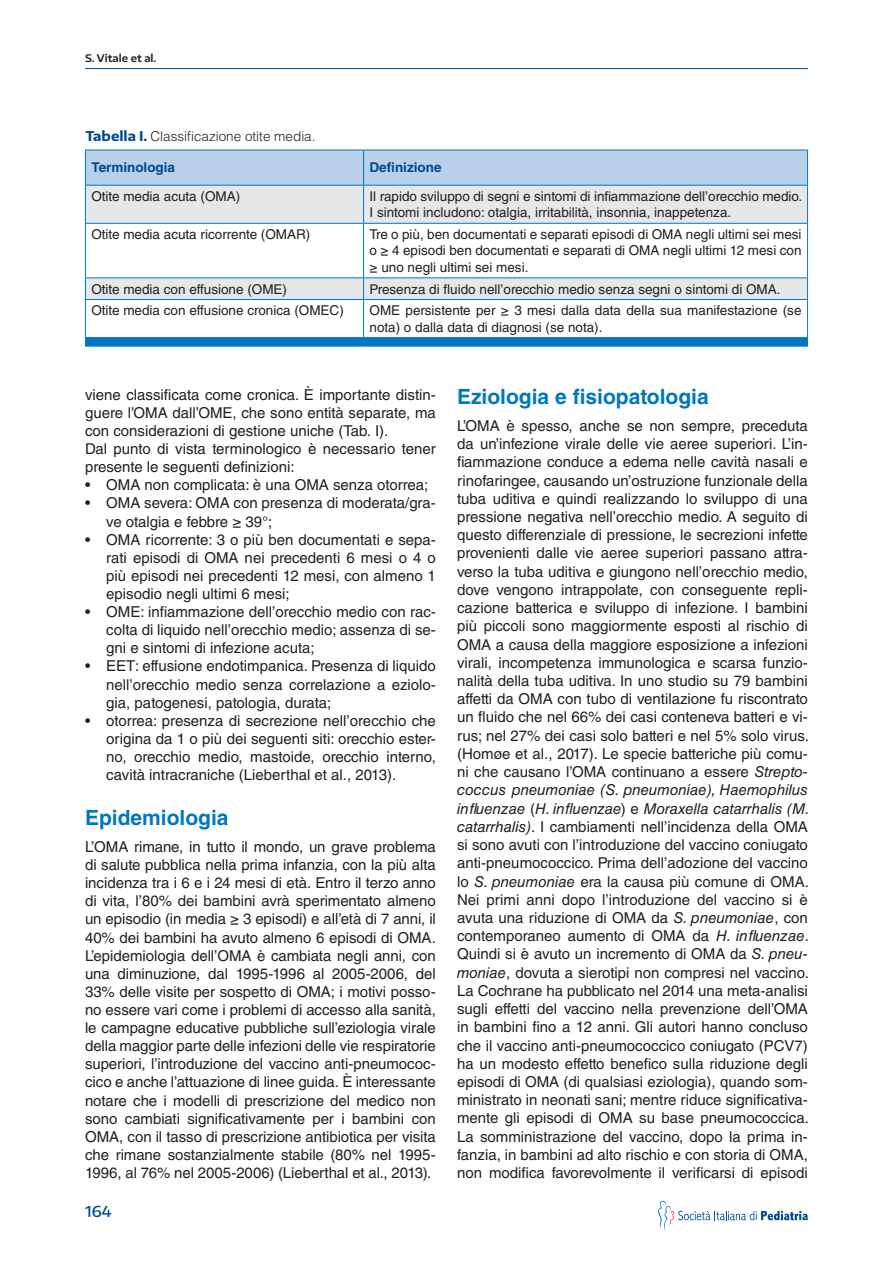
<style>
.page{position:relative;width:893px;height:1263px;background:#fff}
.page>*{position:absolute;margin:0;border:0;box-sizing:border-box;transform-origin:0 0}
.t1{font:700 21px "Helvetica LT Std";color:#0077c0}
.t2{font:15px/18.3px "Helvetica LT Std";color:#231f20;text-align:justify}
.t3{font:500 15px "Encode Sans Wide";color:#014990}
.t4{font:13.5px/16.5px "Helvetica LT Std";color:#231f20}
.t5{font:300 13.5px "Helvetica LT Std";color:#231f20}
.t6{font:700 13.5px "Helvetica LT Std";color:#014990}
.t7{font:600 10.5px "Encode Sans Wide";color:#231f20}
.s1{font-family:"Encode Sans Wide";font-weight:700;color:#014990}
.s2{font-style:italic}
</style>
<div class="page">
<hr style="left:85px;top:68px;width:723px;height:1px;background:#014990">
<svg style="left:658px;top:1201px;width:150px;height:30px"></svg>
<div style="left:86px;top:151px;width:721px;height:34px;background:#b9cfea"></div>
<div style="left:86px;top:186px;width:721px;height:37px;background:#e6e7e9"></div>
<svg style="left:86px;top:224px;width:721px;height:113px"></svg>
<hr style="left:363px;top:150px;width:1px;height:35px;background:#0077c0">
<hr style="left:363px;top:186px;width:1px;height:37px;background:#0077c0">
<hr style="left:85px;top:223px;width:279px;height:1px;background:#0077c0">
<hr style="left:364px;top:223px;width:444px;height:1px;background:#0077c0">
<hr style="left:363px;top:224px;width:1px;height:53px;background:#0077c0">
<hr style="left:85px;top:277px;width:279px;height:1px;background:#0077c0">
<hr style="left:364px;top:277px;width:444px;height:1px;background:#0077c0">
<svg style="left:363px;top:278px;width:1px;height:21px"></svg>
<hr style="left:85px;top:299px;width:279px;height:1px;background:#0077c0">
<hr style="left:364px;top:299px;width:444px;height:1px;background:#0077c0">
<hr style="left:363px;top:300px;width:1px;height:37px;background:#0077c0">
<hr style="left:85px;top:337px;width:279px;height:1px;background:#0077c0">
<hr style="left:364px;top:337px;width:444px;height:1px;background:#0077c0">
<div style="left:85px;top:338px;width:723px;height:8px;background:#0077c0"></div>
<hr style="left:85px;top:346px;width:279px;height:1px;background:#0077c0">
<hr style="left:364px;top:346px;width:444px;height:1px;background:#0077c0">
<hr style="left:85px;top:186px;width:1px;height:37px;background:#0077c0">
<hr style="left:807px;top:186px;width:1px;height:37px;background:#0077c0">
<hr style="left:85px;top:224px;width:1px;height:53px;background:#0077c0">
<hr style="left:807px;top:224px;width:1px;height:53px;background:#0077c0">
<svg style="left:85px;top:278px;width:1px;height:21px"></svg>
<svg style="left:807px;top:278px;width:1px;height:21px"></svg>
<hr style="left:85px;top:300px;width:1px;height:37px;background:#0077c0">
<hr style="left:807px;top:300px;width:1px;height:37px;background:#0077c0">
<hr style="left:85px;top:150px;width:279px;height:1px;background:#0077c0">
<hr style="left:85px;top:150px;width:1px;height:35px;background:#0077c0">
<hr style="left:364px;top:150px;width:444px;height:1px;background:#0077c0">
<hr style="left:807px;top:150px;width:1px;height:35px;background:#0077c0">
<hr style="left:85px;top:185px;width:279px;height:1px;background:#0077c0">
<hr style="left:364px;top:185px;width:444px;height:1px;background:#0077c0">
<p class="t7" style="left:85px;top:51px;width:73px">S. Vitale et al.</p>
<p class="t5" style="left:85px;top:128px;width:232px"><span class="s1">Tabella I.</span> Classificazione otite media.</p>
<p class="t6" style="left:91px;top:159px;width:85px">Terminologia</p>
<p class="t6" style="left:369px;top:159px;width:74px">Definizione</p>
<p class="t4" style="left:91px;top:188px;width:150px">Otite media acuta (OMA)</p>
<p class="t4" style="left:369px;top:188px;width:434px">Il rapido sviluppo di segni e sintomi di infiammazione dell’orecchio medio.<br>I sintomi includono: otalgia, irritabilità, insonnia, inappetenza.</p>
<p class="t4" style="left:91px;top:226px;width:221px">Otite media acuta ricorrente (OMAR)</p>
<p class="t4" style="left:369px;top:226px;width:434px;text-align:justify">Tre o più, ben documentati e separati episodi di OMA negli ultimi sei mesi o ≥ 4 episodi ben documentati e separati di OMA negli ultimi 12 mesi con ≥ uno negli ultimi sei mesi.</p>
<p class="t4" style="left:91px;top:280px;width:197px">Otite media con effusione (OME)</p>
<p class="t4" style="left:369px;top:280px;width:413px">Presenza di fluido nell’orecchio medio senza segni o sintomi di OMA.</p>
<p class="t4" style="left:91px;top:302px;width:254px">Otite media con effusione cronica (OMEC)</p>
<p class="t4" style="left:369px;top:302px;width:434px">OME persistente per ≥ 3 mesi dalla data della sua manifestazione (se nota) o dalla data di diagnosi (se nota).</p>
<p class="t2" style="left:85px;top:385px;width:352px;text-align:left">viene classificata come cronica. È importante distin&shy;guere l’OMA dall’OME, che sono entità separate, ma con considerazioni di gestione uniche (Tab. I).<br>Dal punto di vista terminologico è necessario tener presente le seguenti definizioni:</p>
<p class="t2" style="left:85px;top:476px;width:345px">• OMA non complicata: è una OMA senza otorrea;</p>
<p class="t2" style="left:106px;top:494px;width:331px;text-indent:-21px">• OMA severa: OMA con presenza di moderata/gra&shy;ve otalgia e febbre ≥ 39°;</p>
<p class="t2" style="left:106px;top:530px;width:331px;text-indent:-21px">• OMA ricorrente: 3 o più ben documentati e sepa&shy;rati episodi di OMA nei precedenti 6 mesi o 4 o più episodi nei precedenti 12 mesi, con almeno 1 episodio negli ultimi 6 mesi;</p>
<p class="t2" style="left:106px;top:603px;width:331px;text-indent:-21px">• OME: infiammazione dell’orecchio medio con rac&shy;colta di liquido nell’orecchio medio; assenza di se&shy;gni e sintomi di infezione acuta;</p>
<p class="t2" style="left:106px;top:657px;width:331px;text-indent:-21px">• EET: effusione endotimpanica. Presenza di liquido nell’orecchio medio senza correlazione a eziolo&shy;gia, patogenesi, patologia, durata;</p>
<p class="t2" style="left:106px;top:711px;width:331px;text-indent:-21px">• otorrea: presenza di secrezione nell’orecchio che origina da 1 o più dei seguenti siti: orecchio ester&shy;no, orecchio medio, mastoide, orecchio interno, cavità intracraniche (Lieberthal et al., 2013).</p>
<h1 class="t1" style="left:85px;top:805px;width:145px">Epidemiologia</h1>
<p class="t2" style="left:85px;top:838px;width:352px">L’OMA rimane, in tutto il mondo, un grave problema di salute pubblica nella prima infanzia, con la più alta incidenza tra i 6 e i 24 mesi di età. Entro il terzo anno di vita, l’80% dei bambini avrà sperimentato almeno un episodio (in media ≥ 3 episodi) e all’età di 7 anni, il 40% dei bambini ha avuto almeno 6 episodi di OMA.<br>L’epidemiologia dell’OMA è cambiata negli anni, con una diminuzione, dal 1995-1996 al 2005-2006, del 33% delle visite per sospetto di OMA; i motivi posso&shy;no essere vari come i problemi di accesso alla sanità, le campagne educative pubbliche sull’eziologia virale della maggior parte delle infezioni delle vie respiratorie superiori, l’introduzione del vaccino anti-pneumococ&shy;cico e anche l’attuazione di linee guida. È interessante notare che i modelli di prescrizione del medico non sono cambiati significativamente per i bambini con OMA, con il tasso di prescrizione antibiotica per visita che rimane sostanzialmente stabile (80% nel 1995- 1996, al 76% nel 2005-2006) (Lieberthal et al., 2013).</p>
<p class="t3" style="left:85px;top:1202px;width:28px">164</p>
<h1 class="t1" style="left:457px;top:384px;width:253px">Eziologia e fisiopatologia</h1>
<p class="t2" style="left:457px;top:416px;width:354px;text-align:left">L’OMA è spesso, anche se non sempre, preceduta da un’infezione virale delle vie aeree superiori. L’in&shy;fiammazione conduce a edema nelle cavità nasali e rinofaringee, causando un’ostruzione funzionale della tuba uditiva e quindi realizzando lo sviluppo di una pressione negativa nell’orecchio medio. A seguito di questo differenziale di pressione, le secrezioni infette provenienti dalle vie aeree superiori passano attra&shy;verso la tuba uditiva e giungono nell’orecchio medio, dove vengono intrappolate, con conseguente repli&shy;cazione batterica e sviluppo di infezione. I bambini più piccoli sono maggiormente esposti al rischio di OMA a causa della maggiore esposizione a infezioni virali, incompetenza immunologica e scarsa funzio&shy;nalità della tuba uditiva. In uno studio su 79 bambini affetti da OMA con tubo di ventilazione fu riscontrato un fluido che nel 66% dei casi conteneva batteri e vi&shy;rus; nel 27% dei casi solo batteri e nel 5% solo virus. (Homøe et al., 2017). Le specie batteriche più comu&shy;ni che causano l’OMA continuano a essere <span class="s2">Strepto&shy;coccus pneumoniae (S. pneumoniae), Haemophilus influenzae</span> (<span class="s2">H. influenzae</span>) e <span class="s2">Moraxella catarrhalis (M. catarrhalis)</span>. I cambiamenti nell’incidenza della OMA si sono avuti con l’introduzione del vaccino coniugato anti-pneumococcico. Prima dell’adozione del vaccino lo <span class="s2">S. pneumoniae</span> era la causa più comune di OMA.<br>Nei primi anni dopo l’introduzione del vaccino si è avuta una riduzione di OMA da <span class="s2">S. pneumoniae</span>, con contemporaneo aumento di OMA da <span class="s2">H. influenzae</span>.<br>Quindi si è avuto un incremento di OMA da <span class="s2">S. pneu&shy;moniae</span>, dovuta a sierotipi non compresi nel vaccino.<br>La Cochrane ha pubblicato nel 2014 una meta-analisi sugli effetti del vaccino nella prevenzione dell’OMA in bambini fino a 12 anni. Gli autori hanno concluso che il vaccino anti-pneumococcico coniugato (PCV7) ha un modesto effetto benefico sulla riduzione degli episodi di OMA (di qualsiasi eziologia), quando som&shy;ministrato in neonati sani; mentre riduce significativa&shy;mente gli episodi di OMA su base pneumococcica.<br>La somministrazione del vaccino, dopo la prima in&shy;fanzia, in bambini ad alto rischio e con storia di OMA, non modifica favorevolmente il verificarsi di episodi</p>
</div>
